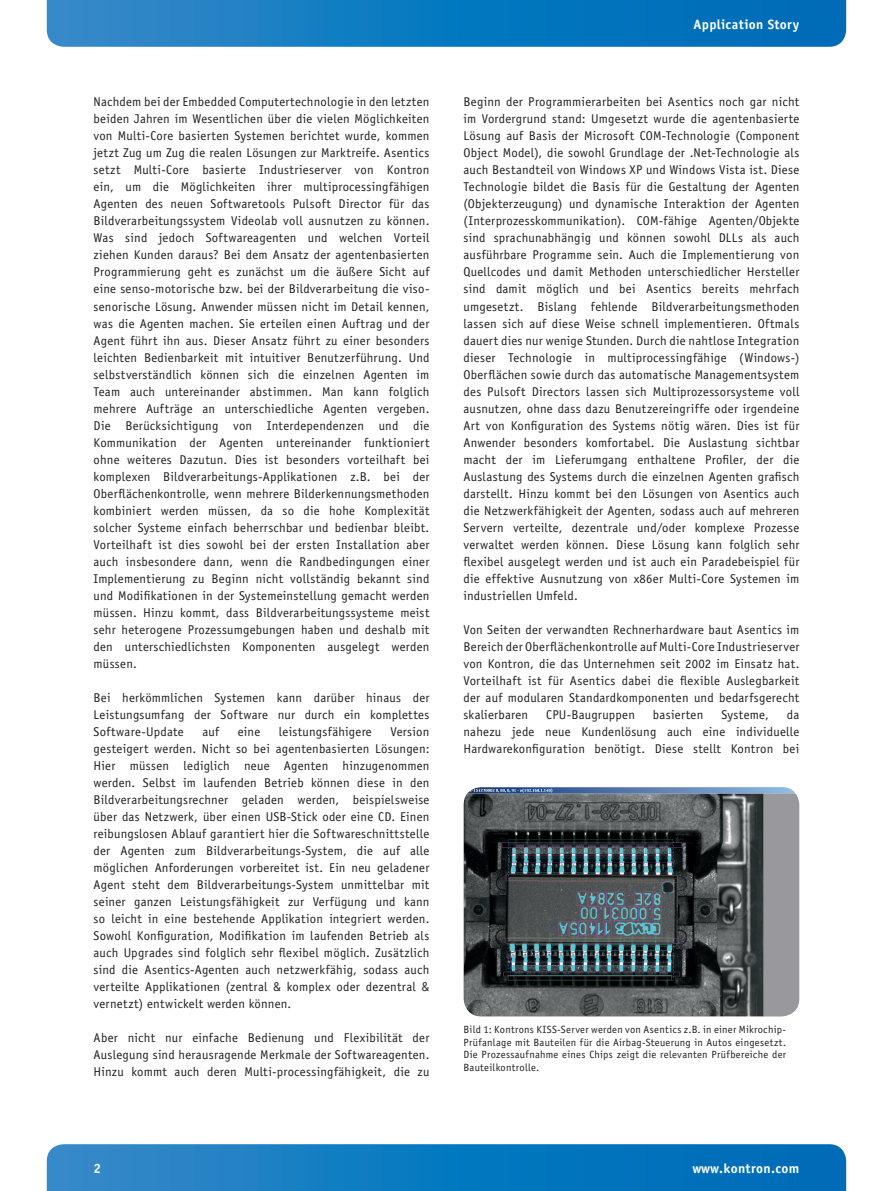
<style>
.page{position:relative;width:893px;height:1191px;background:#fff}
.page>*{position:absolute;margin:0;border:0;box-sizing:border-box;transform-origin:0 0}
.t1{font:700 13.5px "Officina Sans";letter-spacing:.025em;color:#fff}
.t2{font:12.75px/17px "Officina Sans";letter-spacing:.02em;color:#231f20;text-align:justify}
.t3{font:10.5px/12.6px "Officina Sans";letter-spacing:.03em;color:#231f20;text-align:justify}
</style>
<div class="page">
<svg style="left:47px;top:0;width:799px;height:47px;background:#117ac0"></svg>
<svg style="left:47px;top:1144px;width:799px;height:47px;background:#117ac0"></svg>
<img style="left:463px;top:787px;width:336px;height:229px;border-radius:18px">
<p class="t2" style="left:94px;top:95px;width:337px">Nachdem bei der Embedded Computertechnologie in den letzten beiden Jahren im Wesentlichen über die vielen Möglichkeiten von Multi-Core basierten Systemen berichtet wurde, kommen jetzt Zug um Zug die realen Lösungen zur Marktreife. Asentics setzt Multi-Core basierte Industrieserver von Kontron ein, um die Möglichkeiten ihrer multiprocessingfähigen Agenten des neuen Softwaretools Pulsoft Director für das Bildverarbeitungssystem Videolab voll ausnutzen zu können.<br>Was sind jedoch Softwareagenten und welchen Vorteil ziehen Kunden daraus? Bei dem Ansatz der agentenbasierten Programmierung geht es zunächst um die äußere Sicht auf eine senso-motorische bzw. bei der Bildverarbeitung die viso&shy;senorische Lösung. Anwender müssen nicht im Detail kennen, was die Agenten machen. Sie erteilen einen Auftrag und der Agent führt ihn aus. Dieser Ansatz führt zu einer besonders leichten Bedienbarkeit mit intuitiver Benutzerführung. Und selbstverständlich können sich die einzelnen Agenten im Team auch untereinander abstimmen. Man kann folglich mehrere Aufträge an unterschiedliche Agenten vergeben.<br>Die Berücksichtigung von Interdependenzen und die Kommunikation der Agenten untereinander funktioniert ohne weiteres Dazutun. Dies ist besonders vorteilhaft bei komplexen Bildverarbeitungs-Applikationen z.B. bei der Oberflächenkontrolle, wenn mehrere Bilderkennungsmethoden kombiniert werden müssen, da so die hohe Komplexität solcher Systeme einfach beherrschbar und bedienbar bleibt.<br>Vorteilhaft ist dies sowohl bei der ersten Installation aber auch insbesondere dann, wenn die Randbedingungen einer Implementierung zu Beginn nicht vollständig bekannt sind und Modifikationen in der Systemeinstellung gemacht werden müssen. Hinzu kommt, dass Bildverarbeitungssysteme meist sehr heterogene Prozessumgebungen haben und deshalb mit den unterschiedlichsten Komponenten ausgelegt werden müssen.</p>
<p class="t2" style="left:94px;top:690px;width:337px">Bei herkömmlichen Systemen kann darüber hinaus der Leistungsumfang der Software nur durch ein komplettes Software-Update</p>
<p class="t2" style="left:202px;top:724px;width:18px">auf</p>
<p class="t2" style="left:238px;top:724px;width:24px">eine</p>
<p class="t2" style="left:279px;top:724px;width:95px">leistungsfähigere</p>
<p class="t2" style="left:94px;top:724px;width:337px;text-indent:297px">Version gesteigert werden. Nicht so bei agentenbasierten Lösungen:<br>Hier müssen lediglich neue Agenten hinzugenommen werden. Selbst im laufenden Betrieb können diese in den Bildverarbeitungsrechner geladen werden, beispielsweise über das Netzwerk, über einen USB-Stick oder eine CD. Einen reibungslosen Ablauf garantiert hier die Softwareschnittstelle der Agenten zum Bildverarbeitungs-System, die auf alle möglichen Anforderungen vorbereitet ist. Ein neu geladener Agent steht dem Bildverarbeitungs-System unmittelbar mit seiner ganzen Leistungsfähigkeit zur Verfügung und kann so leicht in eine bestehende Applikation integriert werden.<br>Sowohl Konfiguration, Modifikation im laufenden Betrieb als auch Upgrades sind folglich sehr flexibel möglich. Zusätzlich sind die Asentics-Agenten auch netzwerkfähig, sodass auch verteilte Applikationen (zentral &amp; komplex oder dezentral &amp; vernetzt) entwickelt werden können.</p>
<p class="t2" style="left:94px;top:1030px;width:337px">Aber nicht nur einfache Bedienung und Flexibilität der Auslegung sind herausragende Merkmale der Softwareagenten.<br>Hinzu kommt auch deren Multi-processingfähigkeit, die zu</p>
<p class="t1" style="left:94px;top:1163px;width:9px">2</p>
<p class="t1" style="left:693px;top:19px;width:108px">Application Story</p>
<p class="t2" style="left:463px;top:95px;width:337px">Beginn der Programmierarbeiten bei Asentics noch gar nicht im Vordergrund stand: Umgesetzt wurde die agentenbasierte Lösung auf Basis der Microsoft COM-Technologie (Component Object Model), die sowohl Grundlage der .Net-Technologie als auch Bestandteil von Windows XP und Windows Vista ist. Diese Technologie bildet die Basis für die Gestaltung der Agenten (Objekterzeugung) und dynamische Interaktion der Agenten (Interprozesskommunikation). COM-fähige Agenten/Objekte sind sprachunabhängig und können sowohl DLLs als auch ausführbare Programme sein. Auch die Implementierung von Quellcodes und damit Methoden unterschiedlicher Hersteller sind damit möglich und bei Asentics bereits mehrfach umgesetzt. Bislang fehlende Bildverarbeitungsmethoden lassen sich auf diese Weise schnell implementieren. Oftmals dauert dies nur wenige Stunden. Durch die nahtlose Integration dieser Technologie in multiprocessingfähige (Windows-)<br>Oberflächen sowie durch das automatische Managementsystem des Pulsoft Directors lassen sich Multiprozessorsysteme voll ausnutzen, ohne dass dazu Benutzereingriffe oder irgendeine Art von Konfiguration des Systems nötig wären. Dies ist für Anwender besonders komfortabel. Die Auslastung sichtbar macht der im Lieferumgang enthaltene Profiler, der die Auslastung des Systems durch die einzelnen Agenten grafisch darstellt. Hinzu kommt bei den Lösungen von Asentics auch die Netzwerkfähigkeit der Agenten, sodass auch auf mehreren Servern verteilte, dezentrale und/oder komplexe Prozesse verwaltet werden können. Diese Lösung kann folglich sehr flexibel ausgelegt werden und ist auch ein Paradebeispiel für die effektive Ausnutzung von x86er Multi-Core Systemen im industriellen Umfeld.</p>
<p class="t2" style="left:463px;top:622px;width:337px">Von Seiten der verwandten Rechnerhardware baut Asentics im Bereich der Oberflächenkontrolle auf Multi-Core Industrieserver von Kontron, die das Unternehmen seit 2002 im Einsatz hat.<br>Vorteilhaft ist für Asentics dabei die flexible Auslegbarkeit der auf modularen Standardkomponenten und bedarfsgerecht skalierbaren</p>
<p class="t2" style="left:463px;top:707px;width:337px;text-indent:323px">da nahezu jede neue Kundenlösung auch eine individuelle Hardwarekonfiguration benötigt. Diese stellt Kontron bei</p>
<p class="t2" style="left:546px;top:707px;width:90px">CPU-Baugruppen</p>
<p class="t2" style="left:653px;top:707px;width:52px">basierten</p>
<p class="t2" style="left:721px;top:707px;width:49px">Systeme,</p>
<p class="t3" style="left:463px;top:1024px;width:324px">Bild 1: Kontrons KISS-Server werden von Asentics z.B. in einer Mikrochip-Prüfanlage mit Bauteilen für die Airbag-Steuerung in Autos eingesetzt.<br>Die Prozessaufnahme eines Chips zeigt die relevanten Prüfbereiche der Bauteilkontrolle.</p>
<p class="t1" style="left:692px;top:1163px;width:109px">www.kontron.com</p>
</div>
